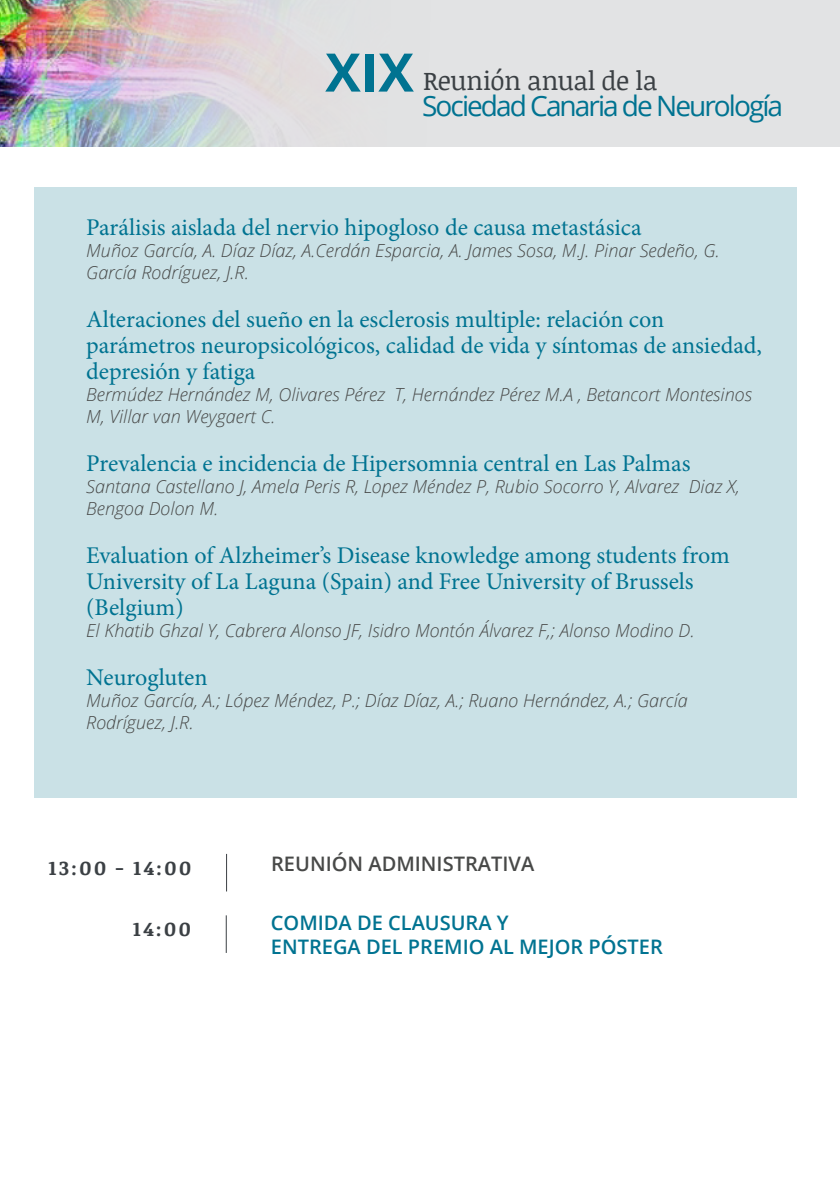
<style>
.page{position:relative;width:840px;height:1191px;background:#fff}
.page>*{position:absolute;margin:0;border:0;box-sizing:border-box;transform-origin:0 0}
.Paragraph_Style_1{font:700 53.2px "Open Sans";color:#007391}
.Paragraph_Style_1-2{font:28px "Open Sans";letter-spacing:-.07em;color:#007391}
.Paragraph_Style_1-3{font:26px "Noticia Text";letter-spacing:-.02em;color:#3b4044}
.posters{font:24px/26px "Minion Pro";color:#007391}
._1{font:600 20px "Open Sans";color:#007391}
._1-2{font:600 20px "Open Sans";color:#484948}
.years{font:700 20px "Noticia Text";letter-spacing:.125em;color:#3b4044}
._3{font:italic 300 18px/22px "Open Sans";color:#484948}
</style>
<div class="page">
<div style="left:34px;top:188px;width:762px;height:610px;background:#cae1e6"></div>
<img style="left:0;top:0;width:839px;height:146px">
<hr style="left:226px;top:854px;width:1px;height:37px;background:#3b4044">
<hr style="left:226px;top:915px;width:1px;height:38px;background:#3b4044">
<p class="Paragraph_Style_1" style="left:325px;top:35px;width:90px">XIX</p>
<p class="Paragraph_Style_1-3" style="left:423px;top:62px;width:236px">Reunión anual de la</p>
<p class="Paragraph_Style_1-2" style="left:422px;top:87px;width:362px">Sociedad Canaria de Neurología</p>
<p class="posters" style="left:86px;top:214px;width:556px">Parálisis aislada del nervio hipogloso de causa metastásica</p>
<p class="_3" style="left:86px;top:238px;width:634px">Muñoz García, A. Díaz Díaz, A.Cerdán Esparcia, A. James Sosa, M.J. Pinar Sedeño, G.<br>García Rodríguez, J.R.</p>
<p class="posters" style="left:86px;top:306px;width:676px">Alteraciones del sueño en la esclerosis multiple: relación con parámetros neuropsicológicos, calidad de vida y síntomas de ansiedad, depresión y fatiga</p>
<p class="_3" style="left:86px;top:382px;width:666px">Bermúdez Hernández M, Olivares Pérez T, Hernández Pérez M.A , Betancort Montesinos<br>M, Villar van Weygaert C.</p>
<p class="posters" style="left:86px;top:450px;width:605px">Prevalencia e incidencia de Hipersomnia central en Las Palmas</p>
<p class="_3" style="left:86px;top:474px;width:654px">Santana Castellano J, Amela Peris R, Lopez Méndez P, Rubio Socorro Y, Alvarez Diaz X,<br>Bengoa Dolon M.</p>
<p class="posters" style="left:86px;top:542px;width:644px">Evaluation of Alzheimer’s Disease knowledge among students from<br>University of La Laguna (Spain) and Free University of Brussels (Belgium)</p>
<p class="_3" style="left:86px;top:618px;width:609px">El Khatib Ghzal Y, Cabrera Alonso JF, Isidro Montón Álvarez F,; Alonso Modino D.</p>
<p class="posters" style="left:86px;top:664px;width:123px">Neurogluten</p>
<p class="_3" style="left:86px;top:688px;width:602px">Muñoz García, A.; López Méndez, P.; Díaz Díaz, A.; Ruano Hernández, A.; García<br>Rodríguez, J.R.</p>
<p class="years" style="left:49px;top:853px;width:144px">13:00 - 14:00</p>
<p class="years" style="left:133px;top:914px;width:60px">14:00</p>
<p class="_1-2" style="left:271px;top:850px;width:264px">REUNIÓN ADMINISTRATIVA</p>
<p class="_1" style="left:271px;top:909px;width:239px">COMIDA DE CLAUSURA Y</p>
<p class="_1" style="left:271px;top:933px;width:393px">ENTREGA DEL PREMIO AL MEJOR PÓSTER</p>
</div>
